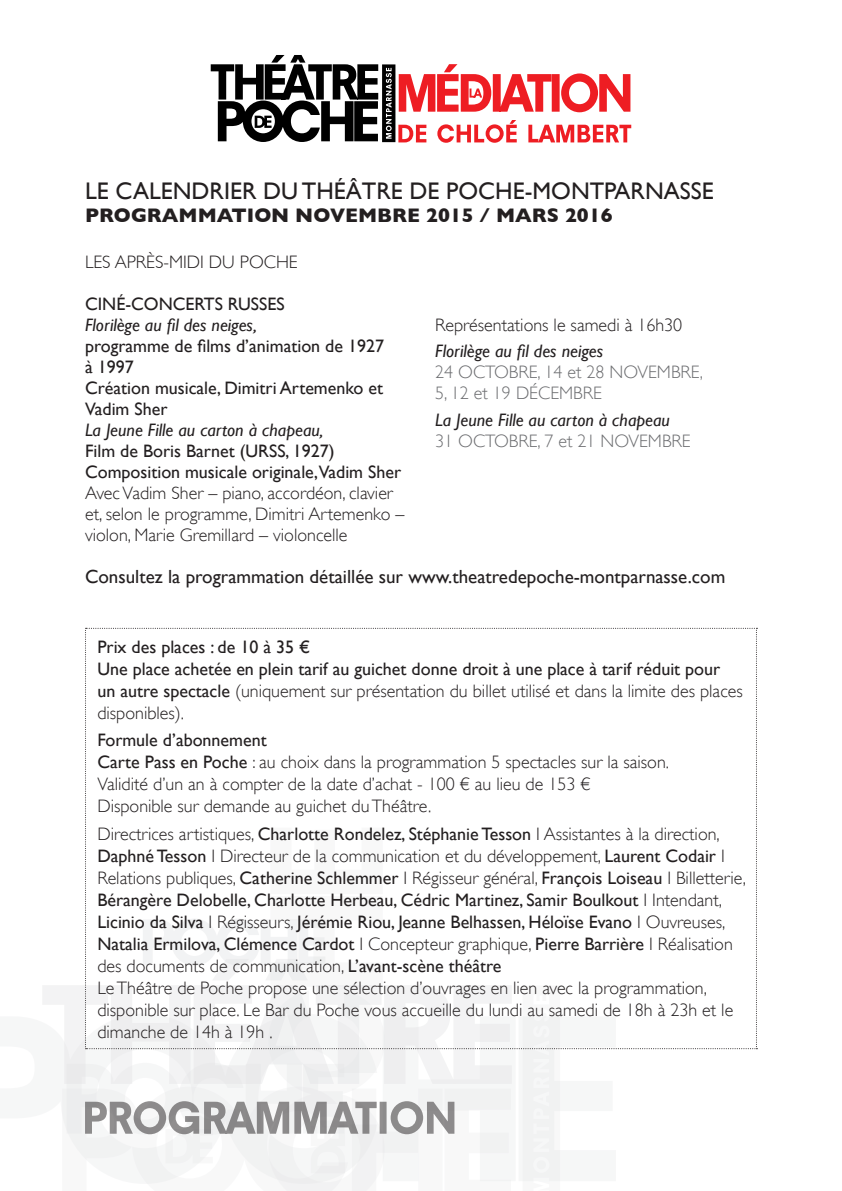
<style>
.page{position:relative;width:842px;height:1191px;background:#fff}
.page>*{position:absolute;margin:0;border:0;box-sizing:border-box;transform-origin:0 0}
.t1{font:24px "Gill Sans";color:#231f20}
.t2{font:700 20px "Gill Sans";color:#231f20}
.t3{font:19px "Gill Sans";color:#231f20}
.t4{font:300 18px/22px "Gill Sans";color:#231f20}
.t5{font:18px/21px "Gill Sans";color:#231f20}
.t6{font:italic 18px "Gill Sans";color:#231f20}
.t7{font:300 18px/21px "Gill Sans";color:#6c6d70}
.s1{font-weight:300}
.s2{font-weight:400}
</style>
<div class="page">
<svg style="left:43px;top:986px;width:24px;height:27px"></svg>
<svg style="left:67px;top:628px;width:690px;height:563px"></svg>
<svg style="left:211px;top:55px;width:420px;height:87px"></svg>
<h1 class="t1" style="left:85px;top:177px;width:630px">LE CALENDRIER DU THÉÂTRE DE POCHE-MONTPARNASSE</h1>
<p class="t2" style="left:85px;top:203px;width:94px">PROG RAMMATION</p>
<p class="t2" style="left:295px;top:203px;width:18px">NOV</p>
<p class="t2" style="left:345px;top:203px;width:269px">EM BRE 2015 / MARS 2016</p>
<p class="t4" style="left:85px;top:251px;width:214px">LES APRÈS-MIDI DU POCHE</p>
<p class="t5" style="left:85px;top:293px;width:71px">Cin é-Concerts</p>
<p class="t5" style="left:228px;top:293px;width:58px">RUSSES</p>
<p class="t6" style="left:85px;top:314px;width:173px">Florilège au fil des neiges,</p>
<p class="t5" style="left:85px;top:335px;width:301px">programme de films d’animation de 1927 à 1997<br>Création musicale, Dimitri Artemenko et<br>Vadim Sher</p>
<p class="t6" style="left:85px;top:419px;width:240px">La Jeune Fille au carton à chapeau,</p>
<p class="t5" style="left:85px;top:440px;width:318px">Film de Boris Barnet (uRSS, 1927)<br>Composition musicale originale,Vadim Sher</p>
<p class="t4" style="left:85px;top:482px;width:321px;line-height:21px">Avec Vadim Sher – piano, accordéon, clavier et, selon le programme, Dimitri Artemenko – violon, Marie Gremillard – violoncelle</p>
<p class="t4" style="left:435px;top:314px;width:249px">Représentations le samedi à 16h30</p>
<p class="t6" style="left:435px;top:341px;width:169px">Florilège au fil des neiges</p>
<p class="t7" style="left:435px;top:362px;width:269px">24 OCTOBRE, 14 et 28 NOVEMBRE,<br>5, 12 et 19 DÉCEMBRE</p>
<p class="t6" style="left:435px;top:410px;width:236px">La Jeune Fille au carton à chapeau</p>
<p class="t7" style="left:435px;top:430px;width:257px">31 OCTOBRE, 7 et 21 NOVEMBRE</p>
<p class="t3" style="left:85px;top:566px;width:642px">Consultez la programmation détaillée sur www.theatredepoche-montparnasse.com</p>
<p class="t5" style="left:97px;top:635px;width:647px;line-height:22px">Prix des places : de 10 à 35 €<br>Une place achetée en plein tarif au guichet donne droit à une place à tarif réduit pour un autre spectacle <span class="s1">(uniquement sur présentation du billet utilisé et dans la limite des places disponibles).</span></p>
<p class="t4" style="left:97px;top:729px;width:573px"><span class="s2">Formule d’abonnement<br>Carte Pass en Poche</span> : au choix dans la programmation 5 spectacles sur la saison.<br>Validité d’un an à compter de la date d’achat - 100 € au lieu de 153 € Disponible sur demande au guichet du Théâtre.</p>
<p class="t4" style="left:97px;top:823px;width:650px">Directrices artistiques, <span class="s2">Charlotte Rondelez, Stéphanie Tesson</span> I Assistantes à la direction, <span class="s2">Daphné Tesson</span> I Directeur de la communication et du développement, <span class="s2">Laurent Codair</span> I Relations publiques, <span class="s2">Catherine Schlemmer</span> I Régisseur général, <span class="s2">François Loiseau</span> I Billetterie, <span class="s2">Bérangère Delobelle, Charlotte Herbeau, Cédric Martinez, Samir Boulkout</span> I Intendant, <span class="s2">Licinio da Silva</span> I Régisseurs, <span class="s2">Jérémie Riou, Jeanne Belhassen, Héloïse Evano</span> I Ouvreuses, <span class="s2">Natalia Ermilova, Clémence Cardot</span> I Concepteur graphique, <span class="s2">Pierre Barrière</span> I Réalisation des documents de communication, <span class="s2">L’avant-scène théâtre<br></span>Le Théâtre de Poche propose une sélection d’ouvrages en lien avec la programmation, disponible sur place. Le Bar du Poche vous accueille du lundi au samedi de 18h à 23h et le dimanche de 14h à 19h .</p>
</div>
